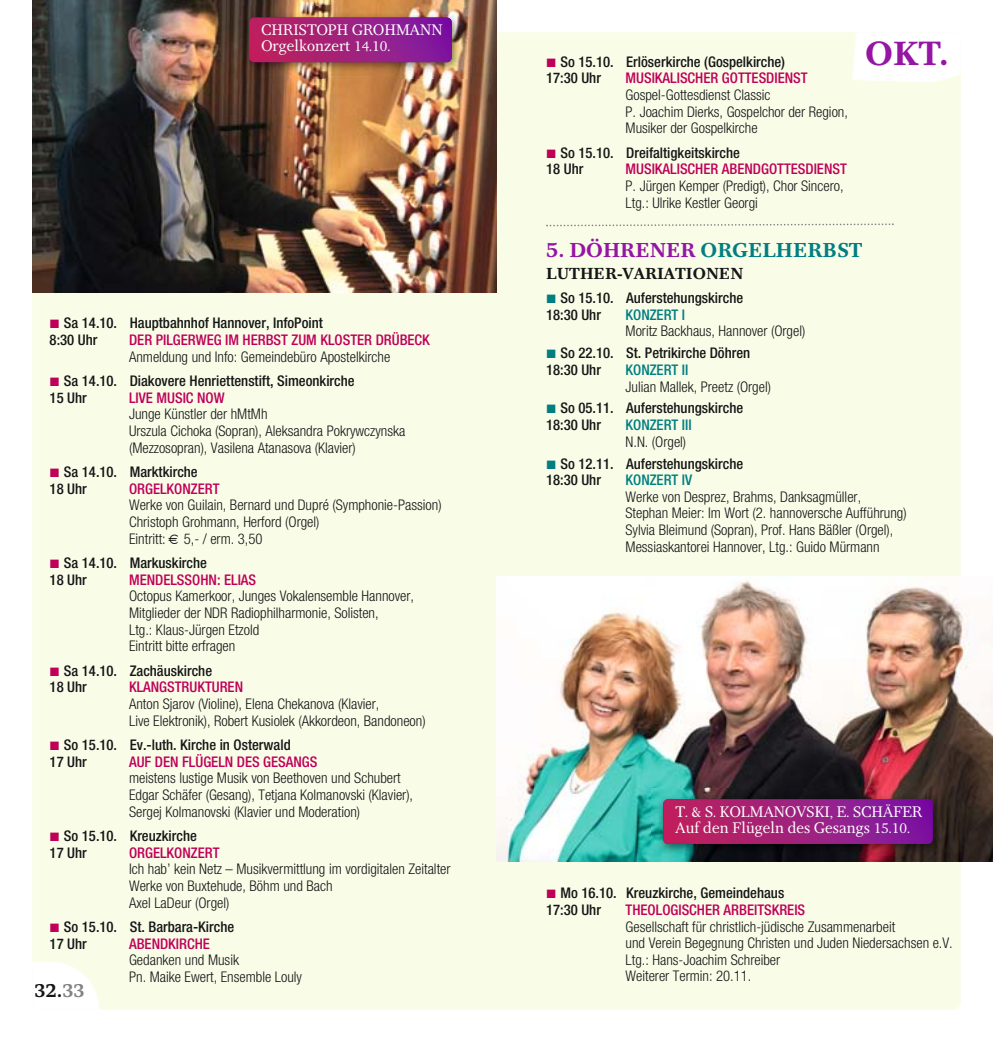
<style>
.page{position:relative;width:993px;height:1042px;background:#fff}
.page>*{position:absolute;margin:0;border:0;box-sizing:border-box;transform-origin:0 0}
.t1{font:700 35px "Res Publica";color:#9515a5}
.t2{font:700 21px "Res Publica";color:#007e81}
.t3{font:700 19.25px "Res Publica";color:#151616}
.t4{font:700 16.62px "Res Publica";color:#151616}
.t5{font:15.75px/15.8px "Res Publica";color:#fff}
.t6{font:300 condensed 14.7px/16.6px "Helvetica Neue";color:#151616}
.t7{font:500 condensed 14.7px/16.6px "Helvetica Neue";color:#151616}
.t8{font:500 condensed 14.7px "Helvetica Neue";color:#bf0059}
.t9{font:500 condensed 14.7px "Helvetica Neue";color:#007e81}
.s1{font-family:"European Pi Three";font-weight:400;font-stretch:normal;font-size:12.25px;color:#bf0059}
.s2{color:#818281}
.s3{color:#9515a5}
.s4{font-family:"European Pi Three";font-weight:400;font-stretch:normal;font-size:12.25px;color:#007e81}
</style>
<div class="page">
<div style="left:32px;top:32px;width:928px;height:977px;background:#f9fde8;border-radius:7px"></div>
<div style="left:852px;top:32px;width:108px;height:50px;background:#fff"></div>
<img style="left:32px;top:962px;width:68px;height:47px">
<img style="left:32px;top:0;width:464px;height:292px">
<img style="left:496px;top:576px;width:496px;height:285px">
<img style="left:238px;top:7px;width:229px;height:72px">
<div style="left:249px;top:18px;width:202px;height:44px;background:linear-gradient(to right,#c0245a,#7c1aa4);border-radius:5px"></div>
<img style="left:651px;top:788px;width:296px;height:72px">
<div style="left:663px;top:799px;width:269px;height:45px;background:linear-gradient(to right,#c12459,#7a19a5);border-radius:5px"></div>
<svg style="left:546px;top:223px;width:347px;height:4px"></svg>
<p class="t5" style="left:261px;top:23px;width:183px">CHRISTOPH GROHMANN<br>Orgelkonzert 14.10.</p>
<p class="t7" style="left:50px;top:316px;width:275px"><span class="s1">-</span> Sa 14.10. Hauptbahnhof Hannover, InfoPoint<br>8:30 Uhr</p>
<p class="t8" style="left:129px;top:334px;width:302px">DER PILGERWEG IM HERBST ZUM KLOSTER DRÜBECK</p>
<p class="t6" style="left:129px;top:349px;width:262px">Anmeldung und Info: Gemeindebüro Apostelkirche</p>
<p class="t7" style="left:50px;top:374px;width:306px"><span class="s1">-</span> Sa 14.10. Diakovere Henriettenstift, Simeonkirche<br>15 Uhr</p>
<p class="t8" style="left:129px;top:392px;width:97px">LIVE MUSIC NOW</p>
<p class="t6" style="left:129px;top:407px;width:277px">Junge Künstler der hMtMh<br>Urszula Cichoka (Sopran), Aleksandra Pokrywczynska (Mezzosopran), Vasilena Atanasova (Klavier)</p>
<p class="t7" style="left:50px;top:465px;width:149px"><span class="s1">-</span> Sa 14.10. Marktkirche<br>18 Uhr</p>
<p class="t8" style="left:129px;top:483px;width:92px">ORGELKONZERT</p>
<p class="t6" style="left:129px;top:498px;width:314px">Werke von Guilain, Bernard und Dupré (Symphonie-Passion)<br>Christoph Grohmann, Herford (Orgel)<br>Eintritt: 5,- / erm. 3,50</p>
<p class="t7" style="left:50px;top:556px;width:159px"><span class="s1">-</span> Sa 14.10. Markuskirche<br>18 Uhr</p>
<p class="t8" style="left:129px;top:574px;width:129px">MENDELSSOHN: ELIAS</p>
<p class="t6" style="left:129px;top:589px;width:286px">Octopus Kamerkoor, Junges Vokalensemble Hannover, Mitglieder der NDR Radiophilharmonie, Solisten,<br>Ltg.: Klaus-Jürgen Etzold<br>Eintritt bitte erfragen</p>
<p class="t7" style="left:50px;top:663px;width:164px"><span class="s1">-</span> Sa 14.10. Zachäuskirche<br>18 Uhr</p>
<p class="t8" style="left:129px;top:682px;width:115px">KLANGSTRUKTUREN</p>
<p class="t6" style="left:129px;top:697px;width:298px">Anton Sjarov (Violine), Elena Chekanova (Klavier,<br>Live Elektronik), Robert Kusiolek (Akkordeon, Bandoneon)</p>
<p class="t7" style="left:50px;top:738px;width:242px"><span class="s1">-</span> So 15.10. Ev.-luth. Kirche in Osterwald<br>17 Uhr</p>
<p class="t8" style="left:129px;top:756px;width:190px">AUF DEN FLÜGELN DES GESANGS</p>
<p class="t6" style="left:129px;top:771px;width:285px">meistens lustige Musik von Beethoven und Schubert<br>Edgar Schäfer (Gesang), Tetjana Kolmanovski (Klavier),<br>Sergej Kolmanovski (Klavier und Moderation)</p>
<p class="t7" style="left:50px;top:829px;width:149px"><span class="s1">-</span> So 15.10. Kreuzkirche<br>17 Uhr</p>
<p class="t8" style="left:129px;top:847px;width:92px">ORGELKONZERT</p>
<p class="t6" style="left:129px;top:862px;width:323px">Ich hab’ kein Netz – Musikvermittlung im vordigitalen Zeitalter<br>Werke von Buxtehude, Böhm und Bach<br>Axel LaDeur (Orgel)</p>
<p class="t7" style="left:50px;top:920px;width:186px"><span class="s1">-</span> So 15.10. St. Barbara-Kirche<br>17 Uhr</p>
<p class="t8" style="left:129px;top:938px;width:82px">ABENDKIRCHE</p>
<p class="t6" style="left:129px;top:953px;width:174px">Gedanken und Musik<br>Pn. Maike Ewert, Ensemble Louly</p>
<h3 class="t3" style="left:34px;top:982px;width:52px">32.<span class="s2">33</span></h3>
<h1 class="t1" style="left:864px;top:39px;width:85px">OKT.</h1>
<p class="t7" style="left:546px;top:55px;width:240px"><span class="s1">-</span> So 15.10. Erlöserkirche (Gospelkirche)<br>17:30 Uhr</p>
<p class="t8" style="left:625px;top:73px;width:183px">MUSIKALISCHER GOTTESDIENST</p>
<p class="t6" style="left:625px;top:88px;width:224px">Gospel-Gottesdienst Classic<br>P. Joachim Dierks, Gospelchor der Region,<br>Musiker der Gospelkirche</p>
<p class="t7" style="left:546px;top:146px;width:195px"><span class="s1">-</span> So 15.10. Dreifaltigkeitskirche<br>18 Uhr</p>
<p class="t8" style="left:625px;top:164px;width:223px">MUSIKALISCHER ABENDGOTTESDIENST</p>
<p class="t6" style="left:625px;top:179px;width:219px">P. Jürgen Kemper (Predigt), Chor Sincero,<br>Ltg.: Ulrike Kestler Georgi</p>
<h2 class="t2" style="left:546px;top:241px;width:318px"><span class="s3">5. DÖHRENER</span> ORGELHERBST</h2>
<p class="t4" style="left:546px;top:266px;width:199px">LUTHER-VARIATIONEN</p>
<p class="t7" style="left:546px;top:291px;width:198px"><span class="s4">-</span> So 15.10. Auferstehungskirche<br>18:30 Uhr</p>
<p class="t9" style="left:625px;top:309px;width:61px">KONZERT I</p>
<p class="t6" style="left:625px;top:324px;width:181px">Moritz Backhaus, Hannover (Orgel)</p>
<p class="t7" style="left:546px;top:346px;width:205px"><span class="s4">-</span> So 22.10. St. Petrikirche Döhren<br>18:30 Uhr</p>
<p class="t9" style="left:625px;top:364px;width:64px">KONZERT II</p>
<p class="t6" style="left:625px;top:379px;width:147px">Julian Mallek, Preetz (Orgel)</p>
<p class="t7" style="left:546px;top:401px;width:198px"><span class="s4">-</span> So 05.11. Auferstehungskirche<br>18:30 Uhr</p>
<p class="t9" style="left:625px;top:419px;width:68px">KONZERT III</p>
<p class="t6" style="left:625px;top:434px;width:62px">N.N. (Orgel)</p>
<p class="t7" style="left:546px;top:456px;width:198px"><span class="s4">-</span> So 12.11. Auferstehungskirche<br>18:30 Uhr</p>
<p class="t9" style="left:625px;top:475px;width:68px">KONZERT IV</p>
<p class="t6" style="left:625px;top:489px;width:282px">Werke von Desprez, Brahms, Danksagmüller, Stephan Meier: Im Wort (2. hannoversche Aufführung)<br>Sylvia Bleimund (Sopran), Prof. Hans Bäßler (Orgel), Messiaskantorei Hannover, Ltg.: Guido Mürmann</p>
<p class="t5" style="left:675px;top:805px;width:248px">T. &amp; S. KOLMANOVSKI, E. SCHÄFER<br>Auf den Flügeln des Gesangs 15.10.</p>
<p class="t7" style="left:546px;top:886px;width:239px"><span class="s1">-</span> Mo 16.10. Kreuzkirche, Gemeindehaus<br>17:30 Uhr</p>
<p class="t8" style="left:625px;top:904px;width:181px">THEOLOGISCHER ARBEITSKREIS</p>
<p class="t6" style="left:625px;top:919px;width:328px">Gesellschaft für christlich-jüdische Zusammenarbeit<br>und Verein Begegnung Christen und Juden Niedersachsen e.V.<br>Ltg.: Hans-Joachim Schreiber<br>Weiterer Termin: 20.11.</p>
</div>
